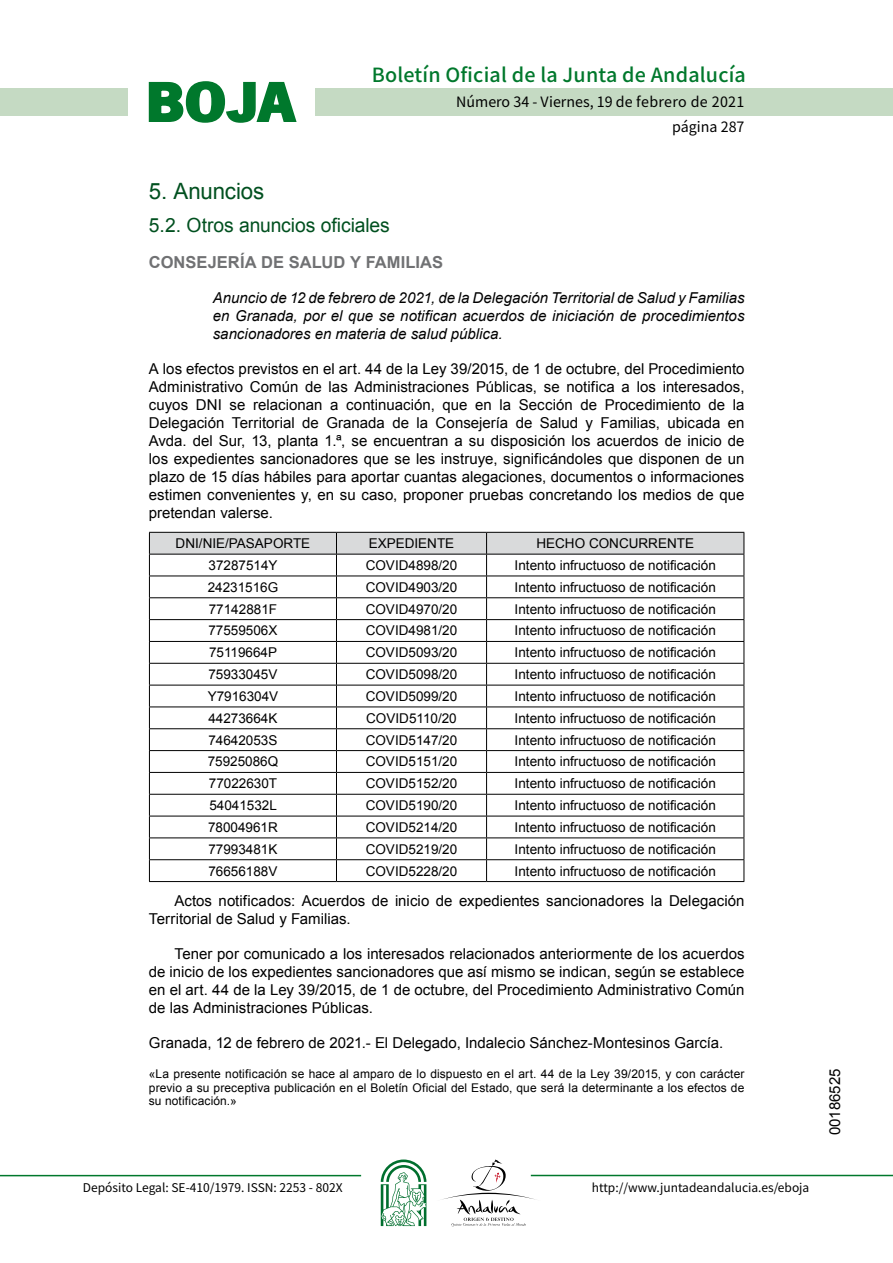
<style>
.page{position:relative;width:893px;height:1263px;background:#fff}
.page>*{position:absolute;margin:0;border:0;box-sizing:border-box;transform-origin:0 0}
.t1{font:700 57.75px "News Got T";color:#00782c;scale:1.14 1}
.t2{font:22.5px "Arial";letter-spacing:-.005em;color:#00501f}
.t3{font:500 19.5px "Noto Sans HK";letter-spacing:.01em;color:#00782c}
.t4{font:19.5px "Arial";letter-spacing:-.005em;color:#00501f}
.t5{font:700 16.5px "Arial";letter-spacing:.005em;color:#707173}
.t6{font:15px/18px "Arial";color:#000;text-align:justify}
.t7{font:italic 15px/18px "Arial";color:#000;text-align:justify}
.t8{font:14.25px/24.5px "Noto Sans HK";color:#000;text-align:right}
.t9{font:13.5px "Arial";color:#000}
.t10{font:12px/13.5px "Arial";letter-spacing:.01em;color:#000;text-align:justify}
.t11{font:12px "Noto Sans HK";color:#000}
</style>
<div class="page">
<div style="left:315px;top:88px;width:577px;height:28px;background:#c5dac3"></div>
<div style="left:0;top:88px;width:128px;height:28px;background:#c5dac3"></div>
<hr style="left:0;top:1175px;width:361px;height:1px;background:#00782c">
<hr style="left:531px;top:1175px;width:361px;height:1px;background:#00782c">
<svg style="left:148px;top:81px;width:149px;height:42px"></svg>
<svg style="left:442px;top:1159px;width:100px;height:67px"></svg>
<svg style="left:381px;top:1160px;width:45px;height:66px"></svg>
<svg style="left:149px;top:532px;width:595px;height:349px"></svg>
<hr style="left:149px;top:881px;width:187px;height:1px;background:#000">
<hr style="left:336px;top:881px;width:150px;height:1px;background:#000">
<hr style="left:486px;top:881px;width:258px;height:1px;background:#000">
<h1 class="t1" style="left:145px;top:68px;width:133px">BOJA</h1>
<h3 class="t3" style="left:372px;top:64px;width:375px">Boletín Oficial de la Junta de Andalucía</h3>
<p class="t8" style="left:456px;top:90px;width:290px">Número 34 - Viernes, 19 de febrero de 2021 página 287</p>
<h2 class="t2" style="left:149px;top:177px;width:117px">5. Anuncios</h2>
<h3 class="t4" style="left:149px;top:212px;width:242px">5.2. Otros anuncios oficiales</h3>
<p class="t5" style="left:149px;top:251px;width:296px">CONSEJERÍA DE SALUD Y FAMILIAS</p>
<p class="t7" style="left:213px;top:289px;width:533px">Anuncio de 12 de febrero de 2021, de la Delegación Territorial de Salud y Familias en Granada, por el que se notifican acuerdos de iniciación de procedimientos sancionadores en materia de salud pública.</p>
<p class="t6" style="left:149px;top:360px;width:597px">A los efectos previstos en el art. 44 de la Ley 39/2015, de 1 de octubre, del Procedimiento Administrativo Común de las Administraciones Públicas, se notifica a los interesados, cuyos DNI se relacionan a continuación, que en la Sección de Procedimiento de la Delegación Territorial de Granada de la Consejería de Salud y Familias, ubicada en Avda. del Sur, 13, planta 1.ª, se encuentran a su disposición los acuerdos de inicio de los expedientes sancionadores que se les instruye, significándoles que disponen de un plazo de 15 días hábiles para aportar cuantas alegaciones, documentos o informaciones estimen convenientes y, en su caso, proponer pruebas concretando los medios de que pretendan valerse.</p>
<p class="t9" style="left:176px;top:535px;width:136px">DNI/NIE/PASAPORTE</p>
<p class="t9" style="left:369px;top:535px;width:87px">EXPEDIENTE</p>
<p class="t9" style="left:536px;top:535px;width:159px">HECHO CONCURRENTE</p>
<p class="t9" style="left:208px;top:556px;width:71px">37287514Y</p>
<p class="t9" style="left:366px;top:556px;width:93px">COVID4898/20</p>
<p class="t9" style="left:514px;top:556px;width:203px">Intento infructuoso de notificación</p>
<p class="t9" style="left:208px;top:578px;width:72px">24231516G</p>
<p class="t9" style="left:366px;top:578px;width:93px">COVID4903/20</p>
<p class="t9" style="left:514px;top:578px;width:203px">Intento infructuoso de notificación</p>
<p class="t9" style="left:209px;top:600px;width:70px">77142881F</p>
<p class="t9" style="left:366px;top:600px;width:93px">COVID4970/20</p>
<p class="t9" style="left:514px;top:600px;width:203px">Intento infructuoso de notificación</p>
<p class="t9" style="left:208px;top:622px;width:71px">77559506X</p>
<p class="t9" style="left:366px;top:622px;width:93px">COVID4981/20</p>
<p class="t9" style="left:514px;top:622px;width:203px">Intento infructuoso de notificación</p>
<p class="t9" style="left:209px;top:644px;width:70px">75119664P</p>
<p class="t9" style="left:366px;top:644px;width:93px">COVID5093/20</p>
<p class="t9" style="left:514px;top:644px;width:203px">Intento infructuoso de notificación</p>
<p class="t9" style="left:208px;top:666px;width:71px">75933045V</p>
<p class="t9" style="left:366px;top:666px;width:93px">COVID5098/20</p>
<p class="t9" style="left:514px;top:666px;width:203px">Intento infructuoso de notificación</p>
<p class="t9" style="left:208px;top:687px;width:72px">Y7916304V</p>
<p class="t9" style="left:366px;top:687px;width:93px">COVID5099/20</p>
<p class="t9" style="left:514px;top:687px;width:203px">Intento infructuoso de notificación</p>
<p class="t9" style="left:208px;top:709px;width:71px">44273664K</p>
<p class="t9" style="left:366px;top:709px;width:92px">COVID5110/20</p>
<p class="t9" style="left:514px;top:709px;width:203px">Intento infructuoso de notificación</p>
<p class="t9" style="left:208px;top:731px;width:71px">74642053S</p>
<p class="t9" style="left:366px;top:731px;width:93px">COVID5147/20</p>
<p class="t9" style="left:514px;top:731px;width:203px">Intento infructuoso de notificación</p>
<p class="t9" style="left:208px;top:753px;width:72px">75925086Q</p>
<p class="t9" style="left:366px;top:753px;width:93px">COVID5151/20</p>
<p class="t9" style="left:514px;top:753px;width:203px">Intento infructuoso de notificación</p>
<p class="t9" style="left:209px;top:775px;width:70px">77022630T</p>
<p class="t9" style="left:366px;top:775px;width:93px">COVID5152/20</p>
<p class="t9" style="left:514px;top:775px;width:203px">Intento infructuoso de notificación</p>
<p class="t9" style="left:209px;top:796px;width:69px">54041532L</p>
<p class="t9" style="left:366px;top:796px;width:93px">COVID5190/20</p>
<p class="t9" style="left:514px;top:796px;width:203px">Intento infructuoso de notificación</p>
<p class="t9" style="left:208px;top:818px;width:71px">78004961R</p>
<p class="t9" style="left:366px;top:818px;width:93px">COVID5214/20</p>
<p class="t9" style="left:514px;top:818px;width:203px">Intento infructuoso de notificación</p>
<p class="t9" style="left:208px;top:840px;width:71px">77993481K</p>
<p class="t9" style="left:366px;top:840px;width:93px">COVID5219/20</p>
<p class="t9" style="left:514px;top:840px;width:203px">Intento infructuoso de notificación</p>
<p class="t9" style="left:208px;top:862px;width:71px">76656188V</p>
<p class="t9" style="left:366px;top:862px;width:93px">COVID5228/20</p>
<p class="t9" style="left:514px;top:862px;width:203px">Intento infructuoso de notificación</p>
<p class="t6" style="left:149px;top:891px;width:597px;text-indent:26px">Actos notificados: Acuerdos de inicio de expedientes sancionadores la Delegación<br>Territorial de Salud y Familias.</p>
<p class="t6" style="left:149px;top:944px;width:597px;text-indent:26px">Tener por comunicado a los interesados relacionados anteriormente de los acuerdos de inicio de los expedientes sancionadores que así mismo se indican, según se establece en el art. 44 de la Ley 39/2015, de 1 de octubre, del Procedimiento Administrativo Común de las Administraciones Públicas.</p>
<p class="t6" style="left:149px;top:1033px;width:576px">Granada, 12 de febrero de 2021.- El Delegado, Indalecio Sánchez-Montesinos García.</p>
<p class="t10" style="left:149px;top:1067px;width:597px">«La presente notificación se hace al amparo de lo dispuesto en el art. 44 de la Ley 39/2015, y con carácter previo a su preceptiva publicación en el Boletín Oficial del Estado, que será la determinante a los efectos de su notificación.»</p>
<p class="t6" style="left:826px;top:1135px;width:68px;rotate:-90deg">00186525</p>
<p class="t11" style="left:83px;top:1181px;width:261px">Depósito Legal: SE-410/1979. ISSN: 2253 - 802X</p>
<p class="t11" style="left:592px;top:1181px;width:219px">http://www.juntadeandalucia.es/eboja</p>
</div>
